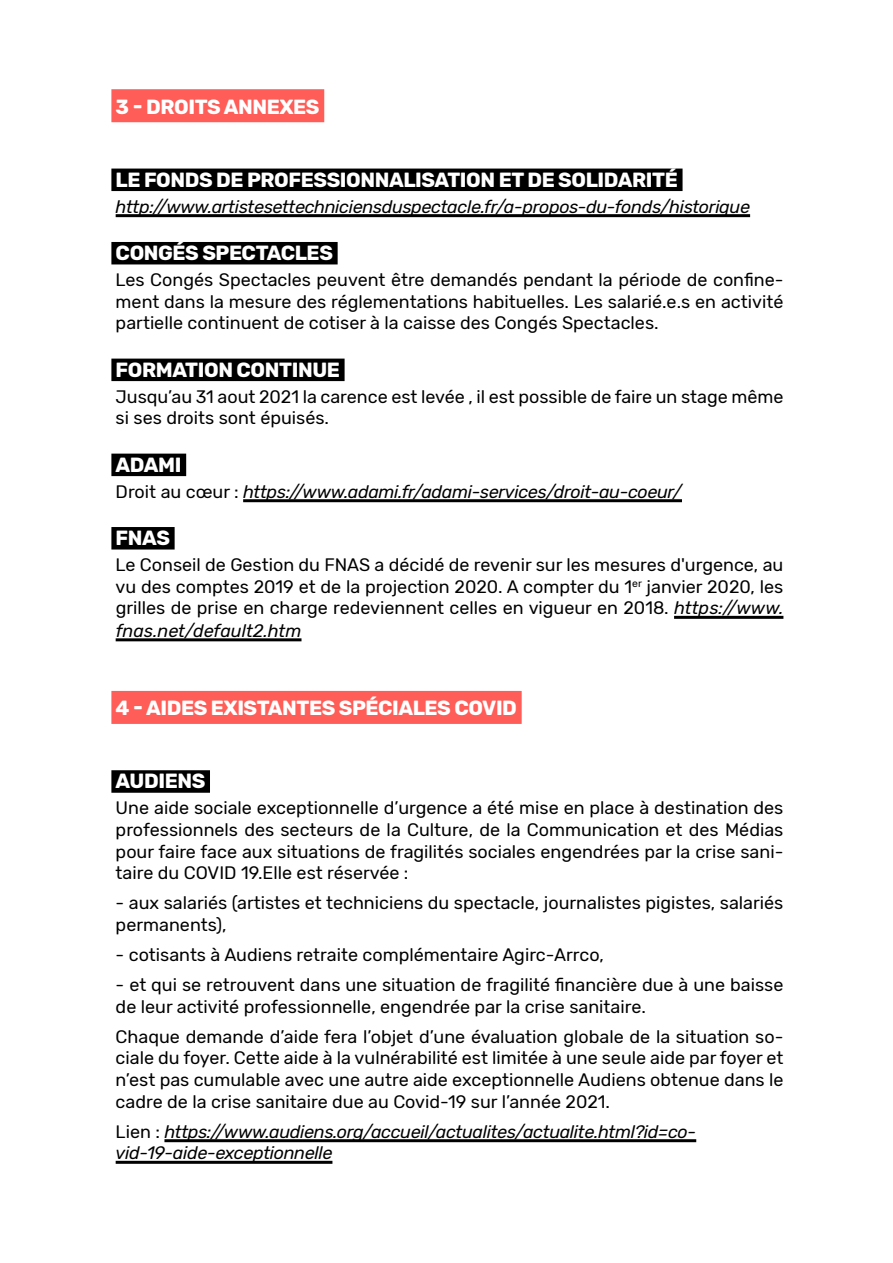
<style>
.page{position:relative;width:893px;height:1263px;background:#fff}
.page>*{position:absolute;margin:0;border:0;box-sizing:border-box;transform-origin:0 0}
.t1{font:700 20.4px "Rubik";letter-spacing:-.02em;color:#fff}
.t2{font:18px/21.6px "Rubik";color:#000;text-align:justify}
.t3{font:italic 18px/21.6px "Rubik";letter-spacing:-.02em;color:#000}
.s1{font-style:normal}
.s2{font-style:italic}
</style>
<div class="page">
<div style="left:111px;top:89px;width:213px;height:33px;background:#ff5d57"></div>
<div style="left:111px;top:169px;width:571px;height:22px;background:#000"></div>
<hr style="left:116px;top:214px;width:634px;height:3px;background:#000">
<div style="left:111px;top:242px;width:227px;height:22px;background:#000"></div>
<div style="left:111px;top:359px;width:234px;height:22px;background:#000"></div>
<div style="left:111px;top:454px;width:75px;height:22px;background:#000"></div>
<hr style="left:243px;top:499px;width:439px;height:3px;background:#000">
<div style="left:111px;top:527px;width:64px;height:22px;background:#000"></div>
<hr style="left:674px;top:616px;width:109px;height:3px;background:#000">
<hr style="left:116px;top:638px;width:185px;height:3px;background:#000">
<div style="left:111px;top:691px;width:411px;height:33px;background:#ff5d57"></div>
<div style="left:111px;top:770px;width:99px;height:23px;background:#000"></div>
<hr style="left:164px;top:1139px;width:532px;height:3px;background:#000">
<hr style="left:116px;top:1161px;width:216px;height:3px;background:#000">
<p class="t1" style="left:116px;top:95px;width:205px">3 - DROITS ANNEXES</p>
<p class="t1" style="left:116px;top:168px;width:145px">LEFONDS DE PROFESSIO</p>
<p class="t1" style="left:360px;top:168px;width:41px">NNALISATIO</p>
<p class="t1" style="left:480px;top:168px;width:91px">N ETDESOLIDARITÉ</p>
<p class="t3" style="left:116px;top:196px;width:636px">http://www.artistesettechniciensduspectacle.fr/a-propos-du-fonds/historique</p>
<p class="t1" style="left:116px;top:241px;width:101px">CONGÉS SPECTACLES</p>
<p class="t2" style="left:116px;top:269px;width:669px">Les Congés Spectacles peuvent être demandés pendant la période de confine&shy;ment dans la mesure des réglementations habituelles. Les salarié.e.s en activité partielle continuent de cotiser à la caisse des Congés Spectacles.</p>
<p class="t1" style="left:116px;top:358px;width:70px">FORMATIO</p>
<p class="t1" style="left:218px;top:358px;width:108px">N CONTINUE</p>
<p class="t2" style="left:116px;top:386px;width:669px">Jusqu’au 31 aout 2021 la carence est levée , il est possible de faire un stage même si ses droits sont épuisés.</p>
<p class="t1" style="left:116px;top:453px;width:67px">ADAMI</p>
<p class="t3" style="left:116px;top:481px;width:568px"><span class="s1">Droit au cœur :</span> https://www.adami.fr/adami-services/droit-au-coeur/</p>
<p class="t1" style="left:116px;top:526px;width:56px">FNAS</p>
<p class="t2" style="left:116px;top:554px;width:669px">Le Conseil de Gestion du FNAS a décidé de revenir sur les mesures d'urgence, au vu des comptes 2019 et de la projection 2020. A compter du 1<sup>er</sup> janvier 2020, les grilles de prise en charge redeviennent celles en vigueur en 2018. <span class="s2">https://www. fnas.net/default2.htm</span></p>
<p class="t1" style="left:116px;top:696px;width:237px">4 - AIDES EXISTANTES SPÉCIALES</p>
<p class="t1" style="left:454px;top:696px;width:64px">COVID</p>
<p class="t1" style="left:116px;top:769px;width:27px">AUDIE</p>
<p class="t1" style="left:177px;top:769px;width:27px">NS</p>
<p class="t2" style="left:116px;top:798px;width:669px">Une aide sociale exceptionnelle d’urgence a été mise en place à destination des professionnels des secteurs de la Culture, de la Communication et des Médias pour faire face aux situations de fragilités sociales engendrées par la crise sani&shy;taire du COVID 19.Elle est réservée :</p>
<p class="t2" style="left:116px;top:893px;width:669px">- aux salariés (artistes et techniciens du spectacle, journalistes pigistes, salariés permanents),</p>
<p class="t2" style="left:116px;top:944px;width:490px">- cotisants à Audiens retraite complémentaire Agirc-Arrco,</p>
<p class="t2" style="left:116px;top:974px;width:669px">- et qui se retrouvent dans une situation de fragilité financière due à une baisse de leur activité professionnelle, engendrée par la crise sanitaire.</p>
<p class="t2" style="left:116px;top:1026px;width:669px">Chaque demande d’aide fera l’objet d’une évaluation globale de la situation so&shy;ciale du foyer. Cette aide à la vulnérabilité est limitée à une seule aide par foyer et n’est pas cumulable avec une autre aide exceptionnelle Audiens obtenue dans le cadre de la crise sanitaire due au Covid-19 sur l’année 2021.</p>
<p class="t3" style="left:116px;top:1121px;width:582px"><span class="s1">Lien :</span> https://www.audiens.org/accueil/actualites/actualite.html?id=co&shy;vid-19-aide-exceptionnelle</p>
</div>
